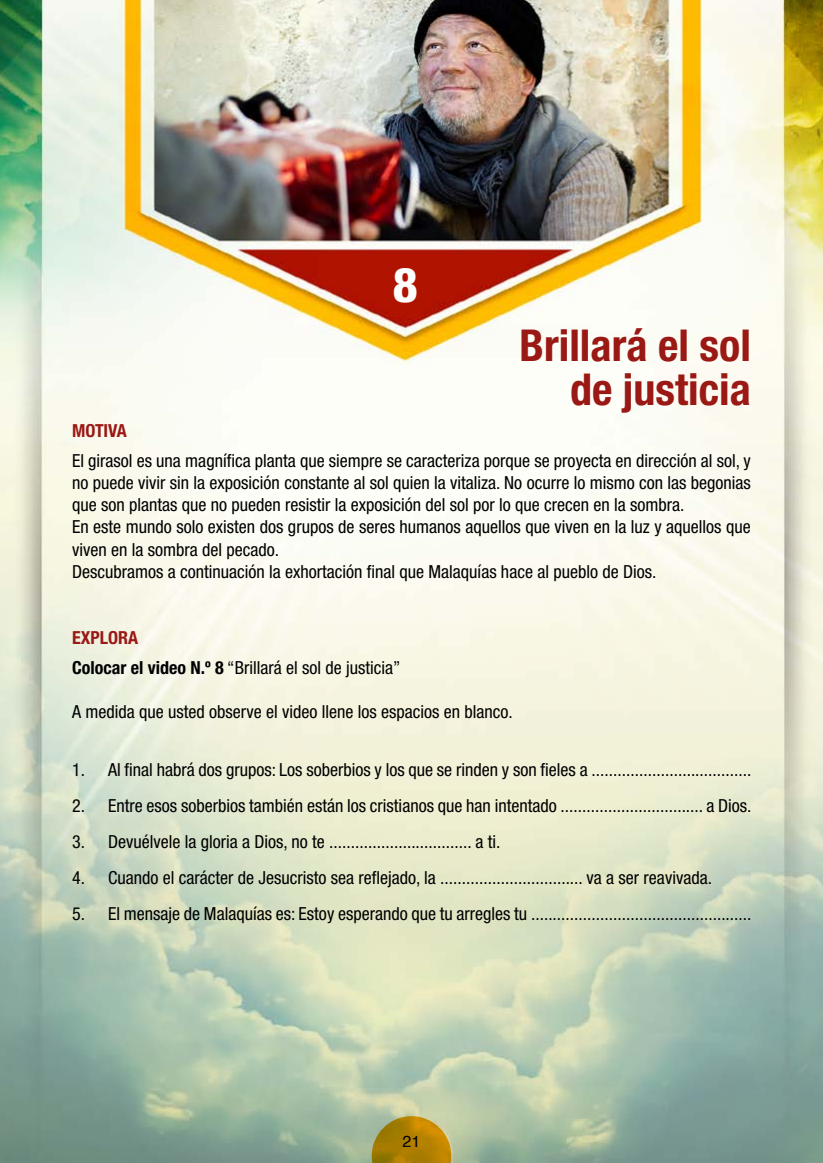
<style>
.page{position:relative;width:823px;height:1163px;background:#fff}
.page>*{position:absolute;margin:0;border:0;box-sizing:border-box;transform-origin:0 0}
.t1{font:800 condensed 48px "Helvetica Neue LT Std";color:#fff}
.t2{font:700 condensed 44px/44px "Helvetica Neue LT Std";color:#9a1915;text-align:right}
.t3{font:condensed 18px/22px "Helvetica Neue LT Std";color:#000}
.t4{font:700 condensed 18px "Helvetica Neue LT Std";color:#9a1915}
.t5{font:16px "Helvetica";color:#000}
.s1{font-weight:700;color:#9a1915}
.s2{font-weight:700}
</style>
<div class="page">
<img style="left:0;top:0;width:822px;height:1162px">
<svg style="left:371px;top:1115px;width:80px;height:47px;background:#b28f23"></svg>
<h1 class="t1" style="left:392px;top:255px;width:26px">8</h1>
<h2 class="t2" style="left:519px;top:323px;width:233px">Brillará el sol de justicia</h2>
<p class="t4" style="left:72px;top:419px;width:56px">MOTIVA</p>
<p class="t3" style="left:72px;top:450px;width:680px">El girasol es una magnífica planta que siempre se caracteriza porque se proyecta en dirección al sol, y no puede vivir sin la exposición constante al sol quien la vitaliza. No ocurre lo mismo con las begonias que son plantas que no pueden resistir la exposición del sol por lo que crecen en la sombra.<br>En este mundo solo existen dos grupos de seres humanos aquellos que viven en la luz y aquellos que viven en la sombra del pecado.<br>Descubramos a continuación la exhortación final que Malaquías hace al pueblo de Dios.</p>
<p class="t3" style="left:72px;top:621px;width:329px;line-height:30.6px"><span class="s1">EXPLORA<br></span><span class="s2">Colocar el video N.º 8</span> “Brillará el sol de justicia”</p>
<p class="t3" style="left:72px;top:700px;width:442px">A medida que usted observe el video llene los espacios en blanco.</p>
<p class="t3" style="left:72px;top:758px;width:680px">1. Al final habrá dos grupos: Los soberbios y los que se rinden y son fieles a .....................................</p>
<p class="t3" style="left:72px;top:794px;width:680px">2. Entre esos soberbios también están los cristianos que han intentado ................................. a Dios.</p>
<p class="t3" style="left:72px;top:830px;width:429px">3. Devuélvele la gloria a Dios, no te ................................. a ti.</p>
<p class="t3" style="left:72px;top:866px;width:641px">4. Cuando el carácter de Jesucristo sea reflejado, la ................................. va a ser reavivada.</p>
<p class="t3" style="left:72px;top:902px;width:680px">5. El mensaje de Malaquías es: Estoy esperando que tu arregles tu ...................................................</p>
<p class="t5" style="left:402px;top:1128px;width:19px">21</p>
</div>
